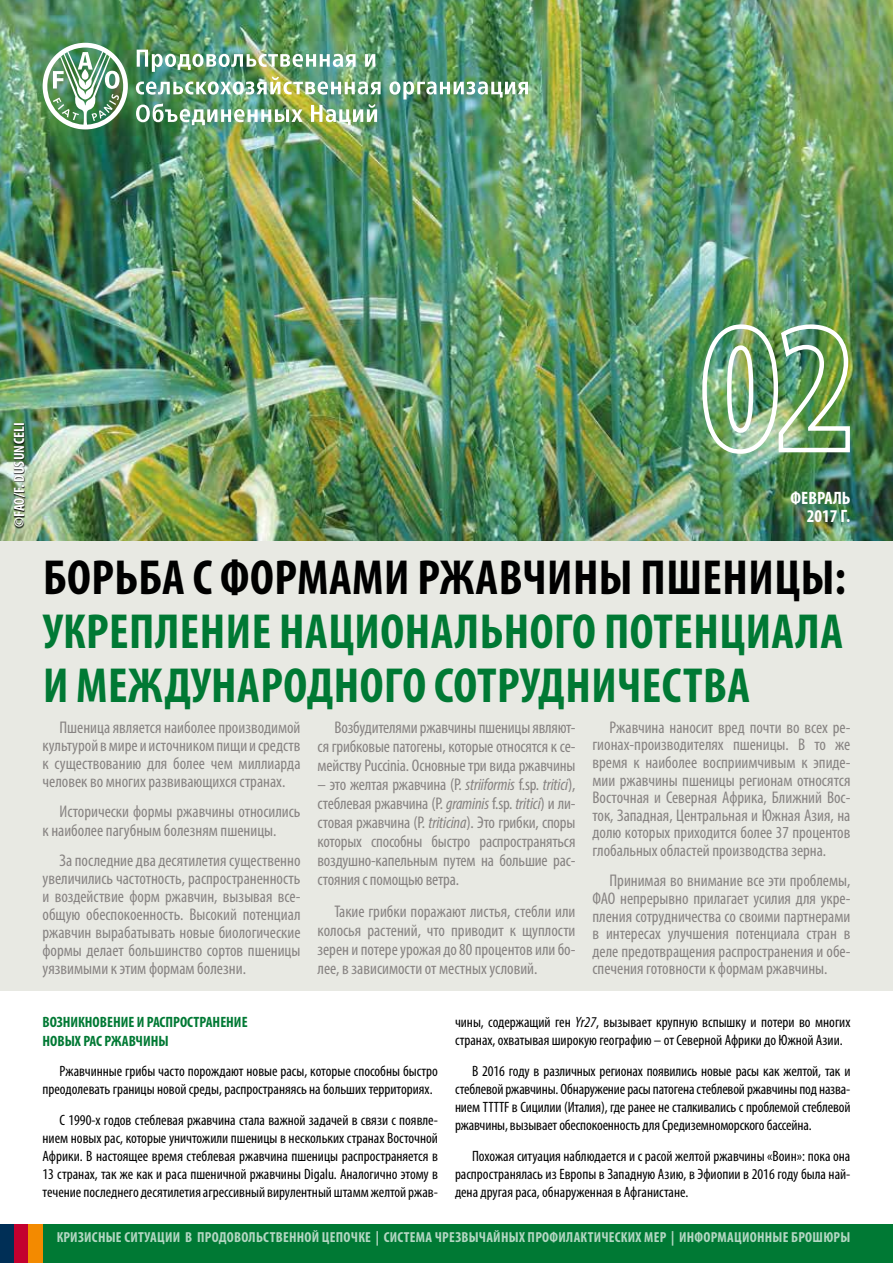
<style>
.page{position:relative;width:893px;height:1263px;background:#fff}
.page>*{position:absolute;margin:0;border:0;box-sizing:border-box;transform-origin:0 0}
.t1{font:700 condensed 49.5px/54px "Myriad Pro";letter-spacing:.01em;color:#007934}
.t2{font:700 condensed 49.5px "Myriad Pro";letter-spacing:.01em;color:#000}
.t3{font:700 condensed 18px/18px "Myriad Pro";color:#fff;text-align:right}
.t4{font:condensed 16.95px/17.5px "Myriad Pro";color:#878382;text-align:justify}
.t5{font:condensed 15px/18px "Myriad Pro";color:#000;text-align:justify}
.t6{font:700 condensed 15px/18px "Myriad Pro";color:#007934}
.t7{font:700 condensed 15px "Myriad Pro";letter-spacing:.02em;color:#fff}
.t8{font:700 condensed 14.55px "Myriad Pro";letter-spacing:.02em;color:#fff}
.s1{font-style:italic}
</style>
<div class="page">
<div style="left:0;top:0;width:893px;height:990px;background:#e8e9e3"></div>
<img style="left:0;top:0;width:893px;height:540px">
<img style="left:43px;top:43px;width:85px;height:86px">
<img style="left:136px;top:50px;width:245px;height:45px">
<img style="left:389px;top:81px;width:139px;height:18px">
<img style="left:136px;top:103px;width:167px;height:22px">
<svg style="left:311px;top:104px;width:66px;height:21px"></svg>
<div style="left:43px;top:1224px;width:850px;height:39px;background:#007934"></div>
<div style="left:0;top:1224px;width:14px;height:39px;background:#002f56"></div>
<div style="left:14px;top:1224px;width:14px;height:39px;background:#c3002f"></div>
<div style="left:28px;top:1224px;width:15px;height:39px;background:#f38a00"></div>
<img style="left:700px;top:322px;width:152px;height:134px">
<svg style="left:13px;top:423px;width:13px;height:106px"></svg>
<p class="t7" style="left:10px;top:527px;width:107px;rotate:-90deg">©FAO/F. DUSUNCELI</p>
<p class="t3" style="left:791px;top:489px;width:61px">ФЕВРАЛЬ<br>2017 Г.</p>
<h1 class="t2" style="left:43px;top:547px;width:804px">БОРЬБА С ФОРМАМИ РЖАВЧИНЫ ПШЕНИЦЫ:</h1>
<h1 class="t1" style="left:43px;top:603px;width:802px">УКРЕПЛЕНИЕ НАЦИОНАЛЬНОГО ПОТЕНЦИАЛА<br>И МЕЖДУНАРОДНОГО СОТРУДНИЧЕСТВА</h1>
<p class="t4" style="left:43px;top:718px;width:259px;line-height:18px;text-indent:17px">Пшеница является наиболее производимой культурой в мире и источником пищи и средств к существованию для более чем миллиарда человек во многих развивающихся странах.</p>
<p class="t4" style="left:43px;top:803px;width:259px;line-height:18px;text-indent:17px">Исторически формы ржавчины относились к наиболее пагубным болезням пшеницы.</p>
<p class="t4" style="left:43px;top:851px;width:259px;line-height:18px;text-indent:17px">За последние два десятилетия существенно увеличились частотность, распространенность и воздействие форм ржавчин, вызывая все&shy;общую обеспокоенность. Высокий потенциал ржавчин вырабатывать новые биологические формы делает большинство сортов пшеницы уязвимыми к этим формам болезни.</p>
<p class="t4" style="left:317px;top:717px;width:259px;line-height:19px;text-indent:17px">Возбудителями ржавчины пшеницы являют&shy;ся грибковые патогены, которые относятся к се&shy;мейству Puccinia. Основные три вида ржавчины</p>
<p class="t4" style="left:317px;top:774px;width:259px;line-height:19px">– это желтая ржавчина (P. <span class="s1">striiformis</span> f.sp. <span class="s1">tritici</span>), стеблевая ржавчина (P. <span class="s1">graminis</span> f.sp. <span class="s1">tritici</span>) и ли&shy;стовая ржавчина (P. <span class="s1">triticina</span>). Это грибки, споры которых способны быстро распространяться воздушно-капельным путем на большие рас&shy;стояния с помощью ветра.</p>
<p class="t4" style="left:317px;top:902px;width:259px;line-height:19px;text-indent:17px">Такие грибки поражают листья, стебли или колосья растений, что приводит к щуплости зерен и потере урожая до 80 процентов или бо&shy;лее, в зависимости от местных условий.</p>
<p class="t4" style="left:592px;top:718px;width:259px;text-indent:17px">Ржавчина наносит вред почти во всех ре&shy;гионах-производителях пшеницы. В то же время к наиболее восприимчивым к эпиде&shy;мии ржавчины пшеницы регионам относятся Восточная и Северная Африка, Ближний Вос&shy;ток, Западная, Центральная и Южная Азия, на долю которых приходится более 37 процентов глобальных областей производства зерна.</p>
<p class="t4" style="left:592px;top:872px;width:259px;text-indent:17px">Принимая во внимание все эти проблемы, ФАО непрерывно прилагает усилия для укре&shy;пления сотрудничества со своими партнерами в интересах улучшения потенциала стран в деле предотвращения распространения и обе&shy;спечения готовности к формам ржавчины.</p>
<p class="t6" style="left:43px;top:1013px;width:207px">ВОЗНИКНОВЕНИЕ И РАСПРОСТРАНЕНИЕ<br>НОВЫХ РАС РЖАВЧИНЫ</p>
<p class="t5" style="left:43px;top:1062px;width:397px;text-indent:17px">Ржавчинные грибы часто порождают новые расы, которые способны быстро преодолевать границы новой среды, распространяясь на больших территориях.</p>
<p class="t5" style="left:43px;top:1111px;width:397px;text-indent:17px">С 1990-х годов стеблевая ржавчина стала важной задачей в связи с появле&shy;нием новых рас, которые уничтожили пшеницы в нескольких странах Восточной Африки. В настоящее время стеблевая ржавчина пшеницы распространяется в 13 странах, так же как и раса пшеничной ржавчины Digalu. Аналогично этому в течение последнего десятилетия агрессивный вирулентный штамм желтой ржав-</p>
<p class="t5" style="left:455px;top:1013px;width:397px">чины, содержащий ген <span class="s1">Yr27</span>, вызывает крупную вспышку и потери во многих странах, охватывая широкую географию – от Северной Африки до Южной Азии.</p>
<p class="t5" style="left:455px;top:1062px;width:397px;text-indent:17px">В 2016 году в различных регионах появились новые расы как желтой, так и стеблевой ржавчины. Обнаружение расы патогена стеблевой ржавчины под назва&shy;нием ТТТTF в Сицилии (Италия), где ранее не сталкивались с проблемой стеблевой ржавчины, вызывает обеспокоенность для Средиземноморского бассейна.</p>
<p class="t5" style="left:455px;top:1147px;width:397px;text-indent:17px">Похожая ситуация наблюдается и с расой желтой ржавчины «Воин»: пока она распространялась из Европы в Западную Азию, в Эфиопии в 2016 году была най&shy;дена другая раса, обнаруженная в Афганистане.</p>
<p class="t8" style="left:56px;top:1228px;width:795px">КРИЗИСНЫЕ СИТУАЦИИ В ПРОДОВОЛЬСТВЕННОЙ ЦЕПОЧКЕ | СИСТЕМА ЧРЕЗВЫЧАЙНЫХ ПРОФИЛАКТИЧЕСКИХ МЕР | ИНФОРМАЦИОННЫЕ БРОШЮРЫ</p>
</div>
